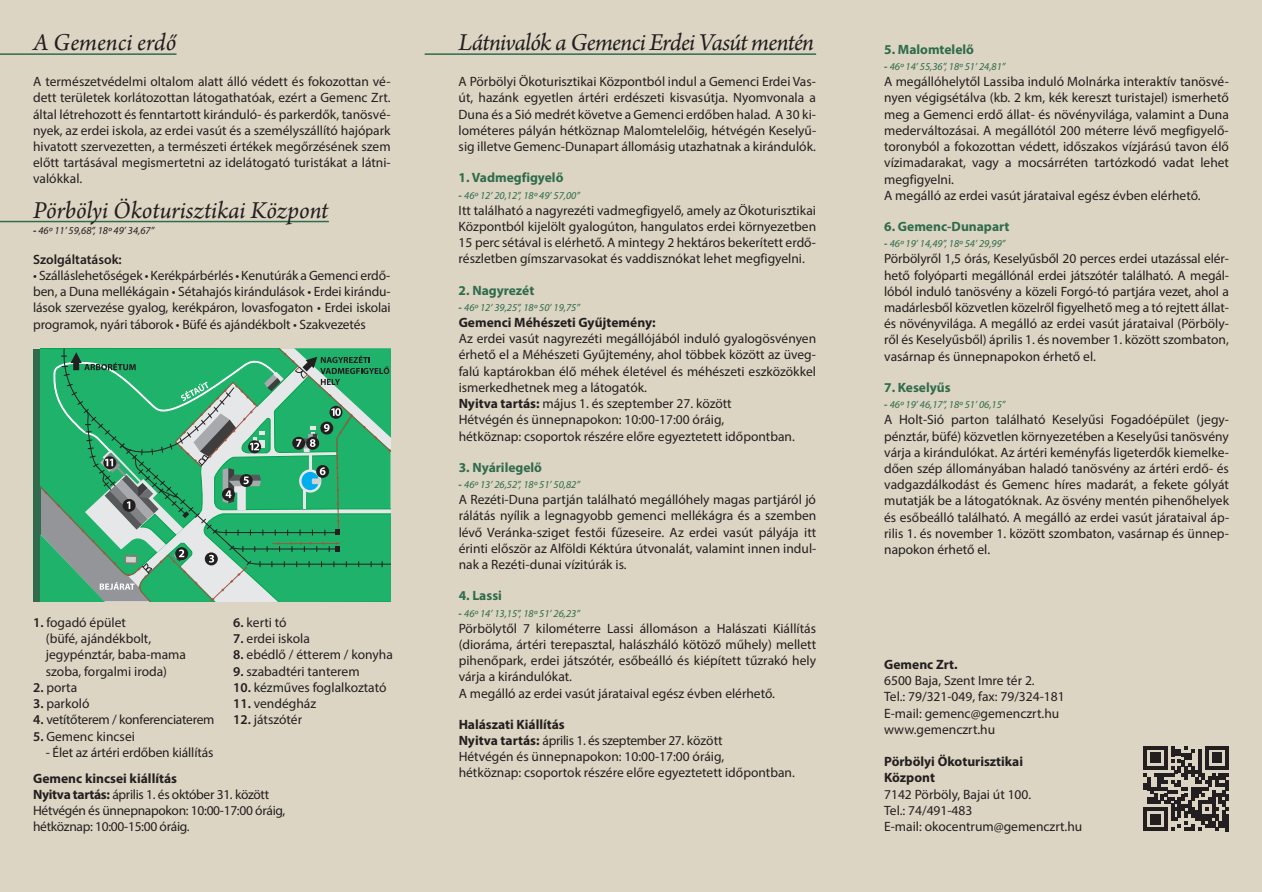
<style>
.page{position:relative;width:1262px;height:892px;background:#fff}
.page>*{position:absolute;margin:0;border:0;box-sizing:border-box;transform-origin:0 0}
.t1{font:italic 25.5px "Arno Pro";letter-spacing:-.015em;color:#231f20}
.t2{font:13.5px/16.2px "Myriad Pro";color:#231f20}
.t3{font:13.5px/16.2px "Myriad Pro";letter-spacing:-.025em;color:#231f20}
.t4{font:700 13.5px "Myriad Pro";color:#2f6b4c}
.t5{font:700 13.5px/16.2px "Myriad Pro";color:#231f20}
.t6{font:13.5px "Myriad Pro";letter-spacing:-.02em;color:#231f20}
.t7{font:600 13.5px "Myriad Pro";color:#231f20}
.t8{font:italic 10.5px "Myriad Pro";color:#2f6b4c}
.t9{font:italic 10.5px "Myriad Pro";color:#231f20}
.s1{font-weight:700}
.s2{font-weight:600}
.s3{font-weight:700;font-style:normal}
</style>
<div class="page">
<div style="left:0;top:0;width:1261px;height:891px;background:#dcd5c3"></div>
<svg style="left:1143px;top:746px;width:85px;height:84px"></svg>
<hr style="left:1225px;top:813px;width:3px;height:17px;background:#231f20">
<div style="left:33px;top:348px;width:23px;height:253px;background:#2f6b4c"></div>
<svg style="left:41px;top:348px;width:349px;height:253px;background:#48b07e"></svg>
<hr style="left:0;top:53px;width:176px;height:2px;background:#2f6b4c">
<hr style="left:424px;top:53px;width:391px;height:2px;background:#2f6b4c">
<hr style="left:0;top:221px;width:329px;height:1px;background:#2f6b4c">
<h1 class="t1" style="left:33px;top:33px;width:145px">A Gemenci erdő</h1>
<p class="t2" style="left:33px;top:75px;width:359px;text-align:justify">A természetvédelmi oltalom alatt álló védett és fokozottan vé&shy;dett területek korlátozottan látogathatóak, ezért a Gemenc Zrt. által létrehozott és fenntartott kiránduló- és parkerdők, tanösvé&shy;nyek, az erdei iskola, az erdei vasút és a személyszállító hajópark hivatott szervezetten, a természeti értékek megőrzésének szem előtt tartásával megismertetni az idelátogató turistákat a látni&shy;valókkal.</p>
<h1 class="t1" style="left:33px;top:200px;width:296px">Pörbölyi Ökoturisztikai Központ</h1>
<p class="t9" style="left:33px;top:226px;width:123px"><span class="s1">-</span> 46º 11’ 59,68”, 18º 49’ 34,67”</p>
<p class="t7" style="left:33px;top:254px;width:90px">Szolgáltatások:</p>
<p class="t2" style="left:33px;top:268px;width:359px;text-align:justify">• Szálláslehetőségek • Kerékpárbérlés • Kenutúrák a Gemenci erdő&shy;ben, a Duna mellékágain • Sétahajós kirándulások • Erdei kirándu&shy;lások szervezése gyalog, kerékpáron, lovasfogaton • Erdei iskolai programok, nyári táborok • Büfé és ajándékbolt • Szakvezetés</p>
<p class="t2" style="left:46px;top:615px;width:142px;text-indent:-13px"><span class="s2">1.</span> fogadó épület<br>(büfé, ajándékbolt, jegypénztár, baba-mama szoba, forgalmi iroda)</p>
<p class="t2" style="left:33px;top:680px;width:46px"><span class="s2">2.</span> porta</p>
<p class="t2" style="left:33px;top:696px;width:58px"><span class="s2">3.</span> parkoló</p>
<p class="t6" style="left:33px;top:714px;width:183px"><span class="s2">4.</span> vetítőterem / konferenciaterem</p>
<p class="t2" style="left:33px;top:728px;width:103px"><span class="s2">5.</span> Gemenc kincsei</p>
<p class="t2" style="left:46px;top:744px;width:169px">- Élet az ártéri erdőben kiállítás</p>
<p class="t2" style="left:233px;top:615px;width:55px"><span class="s2">6.</span> kerti tó</p>
<p class="t2" style="left:233px;top:631px;width:78px"><span class="s2">7.</span> erdei iskola</p>
<p class="t2" style="left:233px;top:647px;width:161px"><span class="s2">8.</span> ebédlő / étterem / konyha</p>
<p class="t2" style="left:233px;top:663px;width:128px"><span class="s2">9.</span> szabadtéri tanterem</p>
<p class="t2" style="left:233px;top:680px;width:155px"><span class="s2">10.</span> kézműves foglalkoztató</p>
<p class="t2" style="left:233px;top:696px;width:84px"><span class="s2">11.</span> vendégház</p>
<p class="t2" style="left:233px;top:712px;width:70px"><span class="s2">12.</span> játszótér</p>
<p class="t3" style="left:33px;top:770px;width:254px"><span class="s1">Gemenc kincsei kiállítás<br>Nyitva tartás:</span> április 1. és október 31. között Hétvégén és ünnepnapokon: 10:00-17:00 óráig, hétköznap: 10:00-15:00 óráig.</p>
<h1 class="t1" style="left:458px;top:33px;width:357px">Látnivalók a Gemenci Erdei Vasút mentén</h1>
<p class="t2" style="left:458px;top:75px;width:359px;text-align:justify">A Pörbölyi Ökoturisztikai Központból indul a Gemenci Erdei Vas&shy;út, hazánk egyetlen ártéri erdészeti kisvasútja. Nyomvonala a Duna és a Sió medrét követve a Gemenci erdőben halad. A 30 ki&shy;lométeres pályán hétköznap Malomtelelőig, hétvégén Keselyű&shy;sig illetve Gemenc-Dunapart állomásig utazhatnak a kirándulók.</p>
<p class="t4" style="left:458px;top:172px;width:106px">1. Vadmegfigyelő</p>
<p class="t8" style="left:458px;top:191px;width:123px"><span class="s3">-</span> 46º 12’ 20,12”, 18º 49’ 57,00”</p>
<p class="t2" style="left:458px;top:203px;width:359px;text-align:justify">Itt található a nagyrezéti vadmegfigyelő, amely az Ökoturisztikai Központból kijelölt gyalogúton, hangulatos erdei környezetben 15 perc sétával is elérhető. A mintegy 2 hektáros bekerített erdő&shy;részletben gímszarvasokat és vaddisznókat lehet megfigyelni.</p>
<p class="t4" style="left:458px;top:285px;width:77px">2. Nagyrezét</p>
<p class="t8" style="left:458px;top:303px;width:123px"><span class="s3">-</span> 46º 12’ 39,25”, 18º 50’ 19,75”</p>
<p class="t5" style="left:458px;top:315px;width:198px">Gemenci Méhészeti Gyűjtemény:</p>
<p class="t2" style="left:458px;top:331px;width:359px">Az erdei vasút nagyrezéti megállójából induló gyalogösvényen érhető el a Méhészeti Gyűjtemény, ahol többek között az üveg&shy;falú kaptárokban élő méhek életével és méhészeti eszközökkel ismerkedhetnek meg a látogatók.<br><span class="s1">Nyitva tartás:</span> május 1. és szeptember 27. között<br>Hétvégén és ünnepnapokon: 10:00-17:00 óráig,<br>hétköznap: csoportok részére előre egyeztetett időpontban.</p>
<p class="t4" style="left:458px;top:462px;width:85px">3. Nyárilegelő</p>
<p class="t8" style="left:458px;top:480px;width:123px"><span class="s3">-</span> 46º 13’ 26,52”, 18º 51’ 50,82”</p>
<p class="t2" style="left:458px;top:492px;width:359px;text-align:justify">A Rezéti-Duna partján található megállóhely magas partjáról jó rálátás nyílik a legnagyobb gemenci mellékágra és a szemben lévő Veránka-sziget festői fűzeseire. Az erdei vasút pályája itt érinti először az Alföldi Kéktúra útvonalát, valamint innen indul&shy;nak a Rezéti-dunai vízitúrák is.</p>
<p class="t4" style="left:458px;top:590px;width:45px">4. Lassi</p>
<p class="t8" style="left:458px;top:608px;width:123px"><span class="s3">-</span> 46º 14’ 13,15”, 18º 51’ 26,23”</p>
<p class="t2" style="left:458px;top:621px;width:359px">Pörbölytől 7 kilométerre Lassi állomáson a Halászati Kiállítás (dioráma, ártéri terepasztal, halászháló kötöző műhely) mellett pihenőpark, erdei játszótér, esőbeálló és kiépített tűzrakó hely várja a kirándulókat.<br>A megálló az erdei vasút járataival egész évben elérhető.</p>
<p class="t2" style="left:458px;top:717px;width:338px"><span class="s1">Halászati Kiállítás<br>Nyitva tartás:</span> április 1. és szeptember 27. között<br>Hétvégén és ünnepnapokon: 10:00-17:00 óráig,<br>hétköznap: csoportok részére előre egyeztetett időpontban.</p>
<p class="t4" style="left:884px;top:44px;width:91px">5. Malomtelelő</p>
<p class="t8" style="left:884px;top:62px;width:123px"><span class="s3">-</span> 46º 14’ 55,36”, 18º 51’ 24,81”</p>
<p class="t2" style="left:884px;top:75px;width:346px">A megállóhelytől Lassiba induló Molnárka interaktív tanösvé&shy;nyen végigsétálva (kb. 2 km, kék kereszt turistajel) ismerhető meg a Gemenci erdő állat- és növényvilága, valamint a Duna mederváltozásai. A megállótól 200 méterre lévő megfigyelő&shy;toronyból a fokozottan védett, időszakos vízjárású tavon élő vízimadarakat, vagy a mocsárréten tartózkodó vadat lehet megfigyelni.<br>A megálló az erdei vasút járataival egész évben elérhető.</p>
<p class="t4" style="left:884px;top:221px;width:127px">6. Gemenc-Dunapart</p>
<p class="t8" style="left:884px;top:239px;width:123px"><span class="s3">-</span> 46º 19’ 14,49”, 18º 54’ 29,99”</p>
<p class="t2" style="left:884px;top:252px;width:346px;text-align:justify">Pörbölyről 1,5 órás, Keselyűsből 20 perces erdei utazással elér&shy;hető folyóparti megállónál erdei játszótér található. A megál&shy;lóból induló tanösvény a közeli Forgó-tó partjára vezet, ahol a madárlesből közvetlen közelről figyelhető meg a tó rejtett állat&shy;és növényvilága. A megálló az erdei vasút járataival (Pörböly&shy;ről és Keselyűsből) április 1. és november 1. között szombaton, vasárnap és ünnepnapokon érhető el.</p>
<p class="t4" style="left:884px;top:382px;width:68px">7. Keselyűs</p>
<p class="t8" style="left:884px;top:400px;width:123px"><span class="s3">-</span> 46º 19’ 46,17”, 18º 51’ 06,15”</p>
<p class="t2" style="left:884px;top:412px;width:346px;text-align:justify">A Holt-Sió parton található Keselyűsi Fogadóépület (jegy&shy;pénztár, büfé) közvetlen környezetében a Keselyűsi tanösvény várja a kirándulókat. Az ártéri keményfás ligeterdők kiemelke&shy;dően szép állományában haladó tanösvény az ártéri erdő- és vadgazdálkodást és Gemenc híres madarát, a fekete gólyát mutatják be a látogatóknak. Az ösvény mentén pihenőhelyek és esőbeálló található. A megálló az erdei vasút járataival áp&shy;rilis 1. és november 1. között szombaton, vasárnap és ünnep&shy;napokon érhető el.</p>
<p class="t5" style="left:884px;top:657px;width:75px">Gemenc Zrt.</p>
<p class="t2" style="left:884px;top:673px;width:182px">6500 Baja, Szent Imre tér 2.<br>Tel.: 79/321-049, fax: 79/324-181<br>E-mail: gemenc@gemenczrt.hu www.gemenczrt.hu</p>
<p class="t5" style="left:884px;top:754px;width:140px">Pörbölyi Ökoturisztikai<br>Központ</p>
<p class="t2" style="left:884px;top:786px;width:200px">7142 Pörböly, Bajai út 100.<br>Tel.: 74/491-483<br>E-mail: okocentrum@gemenczrt.hu</p>
</div>
